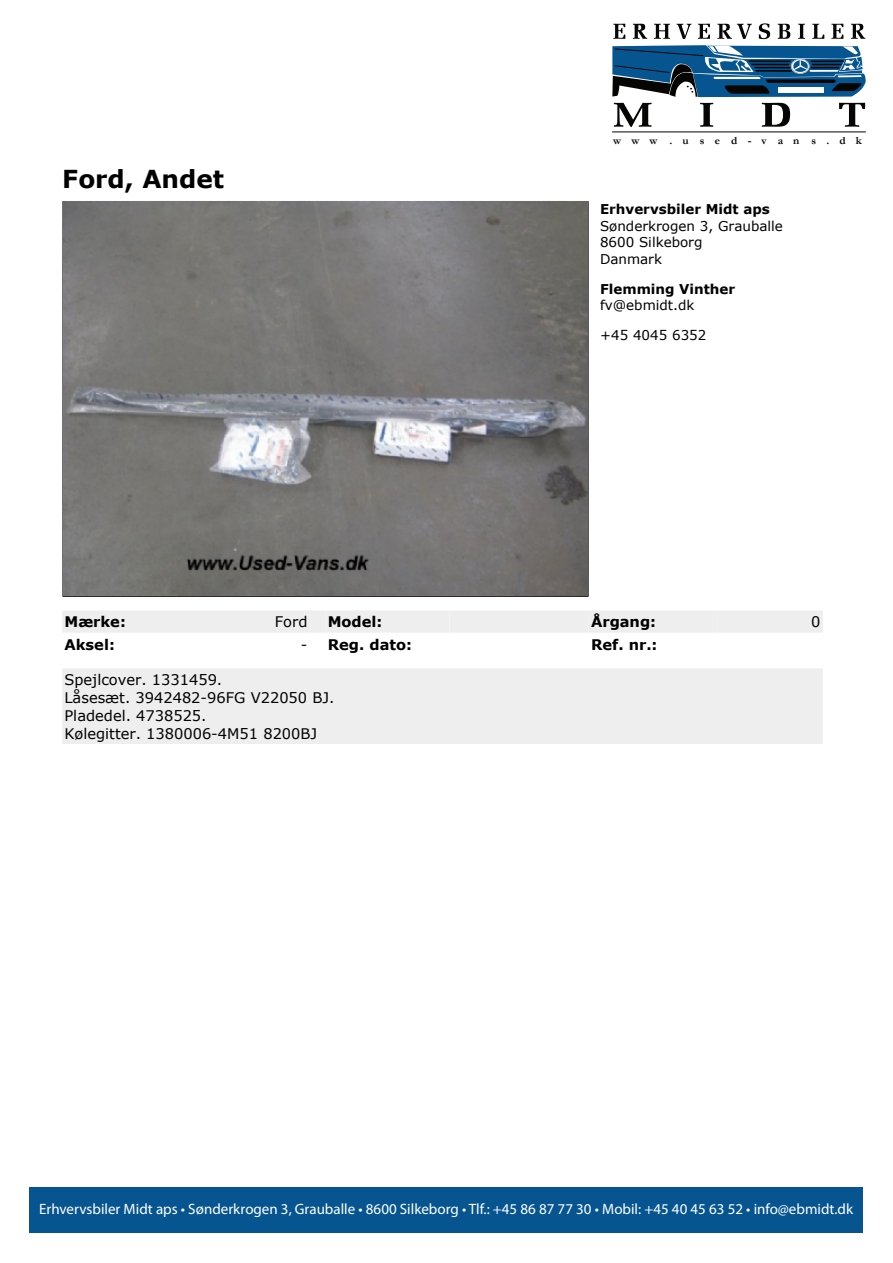
<style>
.page{position:relative;width:893px;height:1263px;background:#fff}
.page>*{position:absolute;margin:0;border:0;box-sizing:border-box;transform-origin:0 0}
.t1{font:700 24.75px "Verdana";color:#000}
.t2{font:15px "Myriad Pro";color:#fff}
.t3{font:14.7px/17.7px "Verdana";color:#000}
.t4{font:700 14.7px "Verdana";color:#000}
.t5{font:13.5px/16.4px "Verdana";color:#000}
.t6{font:700 13.5px "Verdana";color:#000}
.t7{font:700 11.1px "Garamond";letter-spacing:.9em;color:#050504}
.s1{font-weight:400}
</style>
<div class="page">
<svg style="left:613px;top:24px;width:12px;height:15px"></svg>
<svg style="left:633px;top:24px;width:14px;height:15px"></svg>
<svg style="left:654px;top:24px;width:16px;height:15px"></svg>
<svg style="left:677px;top:24px;width:14px;height:15px"></svg>
<svg style="left:698px;top:24px;width:12px;height:15px"></svg>
<svg style="left:759px;top:23px;width:11px;height:16px"></svg>
<svg style="left:798px;top:24px;width:7px;height:15px"></svg>
<svg style="left:812px;top:24px;width:12px;height:15px"></svg>
<svg style="left:831px;top:24px;width:12px;height:15px"></svg>
<svg style="left:851px;top:24px;width:14px;height:15px"></svg>
<svg style="left:614px;top:103px;width:38px;height:24px"></svg>
<svg style="left:700px;top:103px;width:13px;height:24px"></svg>
<svg style="left:762px;top:103px;width:28px;height:24px"></svg>
<svg style="left:839px;top:103px;width:26px;height:24px"></svg>
<svg style="left:612px;top:45px;width:254px;height:52px;background:#36678c"></svg>
<hr style="left:612px;top:131px;width:254px;height:1px;background:#050504">
<svg style="left:717px;top:24px;width:35px;height:15px"></svg>
<svg style="left:778px;top:24px;width:12px;height:15px"></svg>
<div style="left:29px;top:1187px;width:834px;height:46px;background:#065590"></div>
<div style="left:62px;top:610px;width:124px;height:23px;background:#eee"></div>
<div style="left:186px;top:610px;width:124px;height:23px;background:#eee"></div>
<div style="left:310px;top:610px;width:16px;height:23px;background:#eee"></div>
<div style="left:326px;top:610px;width:123px;height:23px;background:#eee"></div>
<div style="left:449px;top:610px;width:124px;height:23px;background:#eee"></div>
<div style="left:573px;top:610px;width:16px;height:23px;background:#eee"></div>
<svg style="left:62px;top:201px;width:527px;height:396px;background:#797978"></svg>
<div style="left:589px;top:610px;width:123px;height:23px;background:#eee"></div>
<div style="left:712px;top:610px;width:111px;height:23px;background:#eee"></div>
<div style="left:62px;top:668px;width:761px;height:76px;background:#eee"></div>
<h1 class="t1" style="left:62px;top:163px;width:163px">Ford, Andet</h1>
<p class="t7" style="left:613px;top:133px;width:250px">www .used-van s.dk</p>
<p class="t6" style="left:600px;top:201px;width:171px">Erhvervsbiler Midt aps</p>
<p class="t5" style="left:600px;top:217px;width:184px">Sønderkrogen 3, Grauballe<br>8600 Silkeborg<br>Danmark</p>
<p class="t6" style="left:600px;top:280px;width:137px">Flemming Vinther</p>
<p class="t5" style="left:600px;top:296px;width:96px">fv@ebmidt.dk</p>
<p class="t5" style="left:600px;top:326px;width:108px">+45 4045 6352</p>
<p class="t4" style="left:64px;top:613px;width:63px">Mærke:</p>
<p class="t3" style="left:275px;top:613px;width:34px">Ford</p>
<p class="t4" style="left:328px;top:613px;width:56px">Model:</p>
<p class="t4" style="left:591px;top:613px;width:67px">Årgang:</p>
<p class="t3" style="left:811px;top:613px;width:11px">0</p>
<p class="t4" style="left:64px;top:635px;width:52px">Aksel:</p>
<p class="t4" style="left:301px;top:635px;width:113px"><span class="s1">-</span> Reg. dato:</p>
<p class="t4" style="left:591px;top:635px;width:68px">Ref. nr.:</p>
<p class="t3" style="left:64px;top:671px;width:271px">Spejlcover. 1331459.<br>Låsesæt. 3942482-96FG V22050 BJ.<br>Pladedel. 4738525.<br>Kølegitter. 1380006-4M51 8200BJ</p>
<p class="t2" style="left:39px;top:1199px;width:815px">Erhvervsbiler Midt aps • Sønderkrogen 3, Grauballe • 8600 Silkeborg • Tlf.: +45 86 87 77 30 • Mobil: +45 40 45 63 52 • info@ebmidt.dk</p>
</div>
